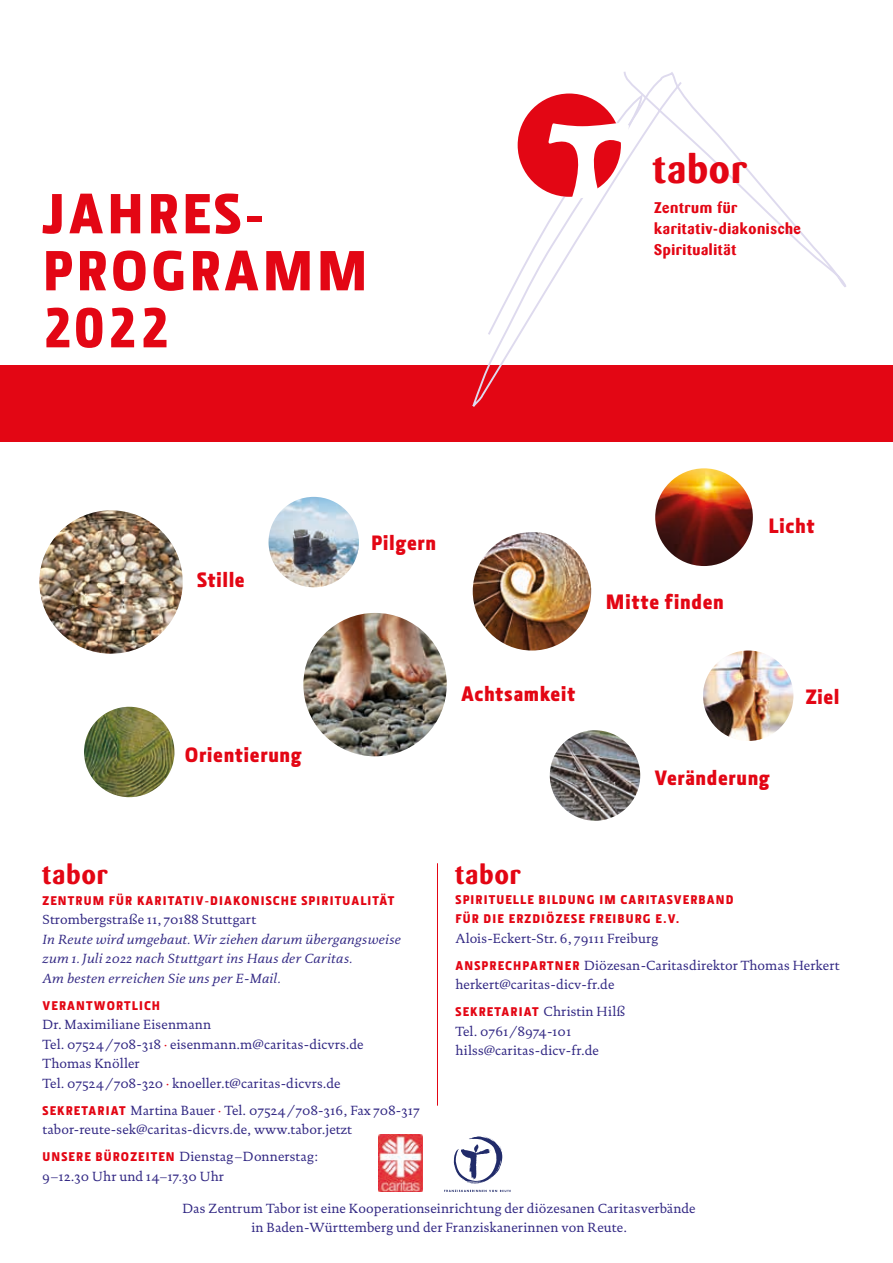
<style>
.page{position:relative;width:893px;height:1263px;background:#fff}
.page>*{position:absolute;margin:0;border:0;box-sizing:border-box;transform-origin:0 0}
.t1{font:900 57px/57px "Section";letter-spacing:.06em;color:#e30614}
.t2{font:57px "Section Black Caps";color:#e30614}
.t3{font:700 39.45px "Barmeno BQ";letter-spacing:.03em;color:#e30614}
.t4{font:700 27px "Barmeno BQ";letter-spacing:.04em;color:#e30614}
.t5{font:900 21px "Section";letter-spacing:.025em;color:#e30614}
.t6{font:700 15.3px/21.1px "Barmeno BQ";letter-spacing:.04em;color:#e30614}
.t7{font:13.5px/19.5px "DTL Documenta ST";letter-spacing:.01em;color:#312783}
.t8{font:italic 13.5px/19.5px "DTL Documenta ST";letter-spacing:.02em;color:#312783}
.t9{font:900 12.75px/19.5px "Section";letter-spacing:.09em;color:#e30614}
.s1{color:#e30614}
.s2{font-family:"Section";font-weight:900;font-size:12.75px;color:#e30614}
</style>
<div class="page">
<div style="left:0;top:366px;width:893px;height:76px;background:#e30614"></div>
<svg style="left:468px;top:72px;width:381px;height:335px"></svg>
<svg style="left:486px;top:92px;width:158px;height:245px"></svg>
<img style="left:39px;top:510px;width:144px;height:144px;border-radius:72px">
<img style="left:550px;top:730px;width:90px;height:91px;border-radius:45px">
<img style="left:655px;top:468px;width:98px;height:98px;border-radius:49px">
<img style="left:303px;top:613px;width:144px;height:143px;border-radius:72px">
<img style="left:84px;top:707px;width:90px;height:90px;border-radius:45px">
<img style="left:269px;top:497px;width:90px;height:90px;border-radius:45px">
<img style="left:473px;top:532px;width:118px;height:118px;border-radius:59px">
<img style="left:703px;top:650px;width:90px;height:91px;border-radius:45px">
<img style="left:379px;top:1135px;width:43px;height:57px">
<svg style="left:454px;top:1136px;width:49px;height:47px"></svg>
<svg style="left:444px;top:1189px;width:67px;height:3px"></svg>
<hr style="left:437px;top:863px;width:1px;height:243px;background:#e30614">
<h1 class="t1" style="left:43px;top:186px;width:327px">JAHRES-<br>PROGRAMM</h1>
<h1 class="t2" style="left:43px;top:296px;width:128px">2022</h1>
<h2 class="t3" style="left:653px;top:145px;width:95px">tabor</h2>
<p class="t6" style="left:654px;top:197px;width:148px">Zentrum für karitativ-diakonische<br>Spiritualität</p>
<h3 class="t5" style="left:197px;top:568px;width:49px">Stille</h3>
<h3 class="t5" style="left:371px;top:531px;width:66px">Pilgern</h3>
<h3 class="t5" style="left:606px;top:590px;width:119px">Mitte finden</h3>
<h3 class="t5" style="left:769px;top:514px;width:48px">Licht</h3>
<h3 class="t5" style="left:185px;top:743px;width:118px">Orientierung</h3>
<h3 class="t4" style="left:43px;top:859px;width:67px">tabor</h3>
<p class="t9" style="left:43px;top:891px;width:353px">ZENTRUM FÜR KARITATIV-DIAKONISCHE SPIRITUALITÄT</p>
<p class="t7" style="left:43px;top:910px;width:215px">Strombergstraße 11, 70188 Stuttgart</p>
<p class="t8" style="left:43px;top:929px;width:359px">In Reute wird umgebaut. Wir ziehen darum übergangsweise zum 1. Juli 2022 nach Stuttgart ins Haus der Caritas.<br>Am besten erreichen Sie uns per E-Mail.</p>
<p class="t9" style="left:43px;top:996px;width:119px">VERANTWORTLICH</p>
<p class="t7" style="left:43px;top:1015px;width:323px">Dr. Maximiliane Eisenmann<br>Tel. 07524/708-318 <span class="s1">·</span> eisenmann.m@caritas-dicvrs.de Thomas Knöller<br>Tel. 07524/708-320 <span class="s1">·</span> knoeller.t@caritas-dicvrs.de</p>
<p class="t7" style="left:43px;top:1100px;width:379px"><span class="s2">SEKRETARIAT</span> Martina Bauer <span class="s1">·</span> Tel. 07524/708-316, Fax 708-317 tabor-reute-sek@caritas-dicvrs.de, www.tabor.jetzt</p>
<p class="t7" style="left:43px;top:1147px;width:277px"><span class="s2">UNSERE BÜROZEITEN</span> Dienstag – Donnerstag:<br>9–12.30 Uhr und 14–17.30 Uhr</p>
<h3 class="t5" style="left:461px;top:681px;width:116px">Achtsamkeit</h3>
<h3 class="t5" style="left:806px;top:685px;width:36px">Ziel</h3>
<h3 class="t5" style="left:654px;top:766px;width:117px">Veränderung</h3>
<h3 class="t4" style="left:455px;top:859px;width:67px">tabor</h3>
<p class="t9" style="left:455px;top:890px;width:279px">SPIRITUELLE BILDUNG IM CARITASVERBAND<br>FÜR DIE ERZDIÖZESE FREIBURG E.V.</p>
<p class="t7" style="left:455px;top:925px;width:386px;line-height:27px">Alois-Eckert-Str. 6, 79111 Freiburg<br><span class="s2">ANSPRECHPARTNER</span> Diözesan-Caritasdirektor Thomas Herkert</p>
<p class="t7" style="left:455px;top:971px;width:171px;line-height:27px">herkert@caritas-dicv-fr.de<br><span class="s2">SEKRETARIAT</span> Christin Hilß</p>
<p class="t7" style="left:455px;top:1021px;width:145px">Tel. 0761/8974-101 hilss@caritas-dicv-fr.de</p>
<p class="t7" style="left:182px;top:1198px;width:515px;text-align:center">Das Zentrum Tabor ist eine Kooperationseinrichtung der diözesanen Caritasverbände in Baden-Württemberg und der Franziskanerinnen von Reute.</p>
</div>
